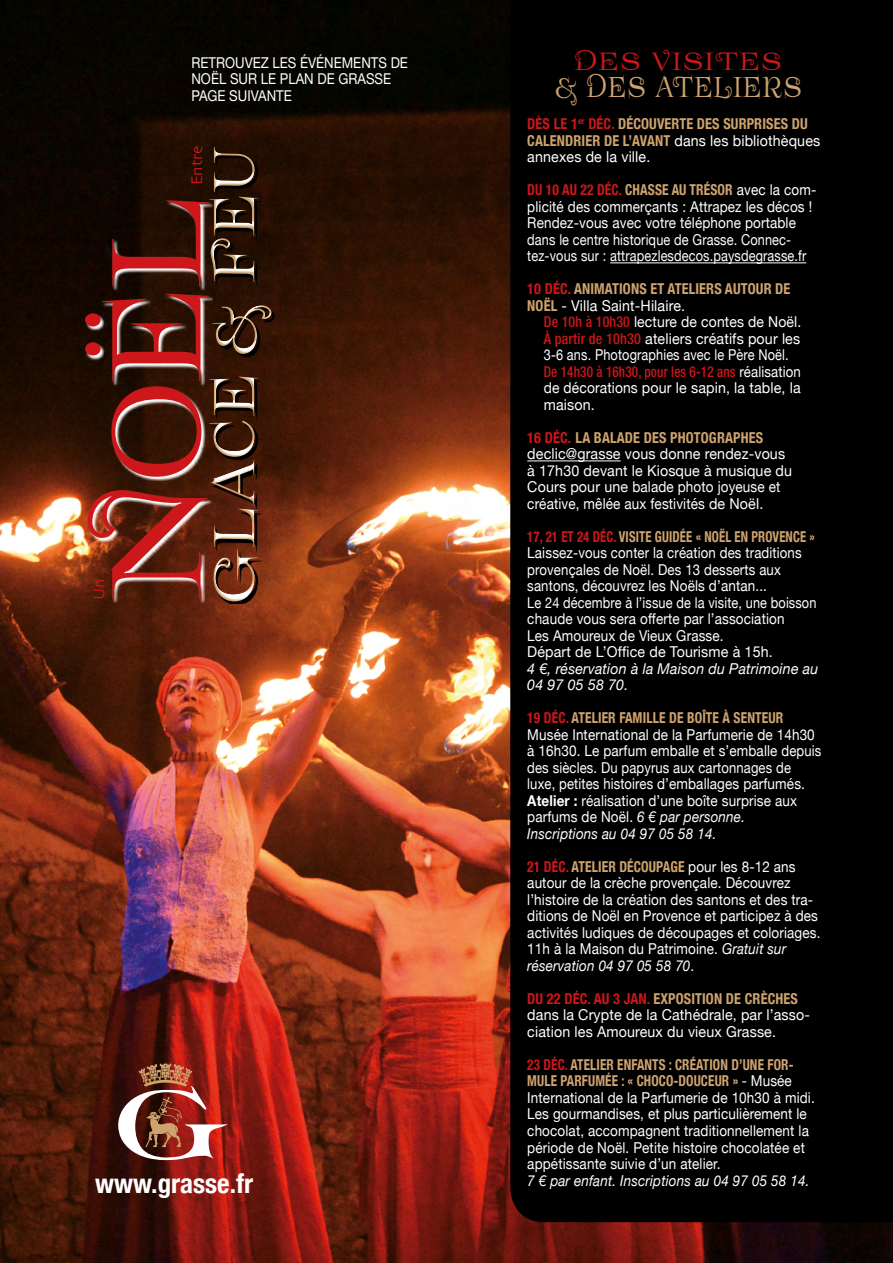
<style>
.page{position:relative;width:893px;height:1263px;background:#fff}
.page>*{position:absolute;margin:0;border:0;box-sizing:border-box;transform-origin:0 0}
.t1{font:176.55px "Prida 61";color:#cd171a}
.t2{font:80.55px "Prida 61";color:#fff}
.t3{font:39.9px "Prida 61";color:#cfa36f;scale:.7 1}
.t4{font:34.95px "Century Old Style Std";color:#fff}
.t5{font:34.65px "Prida 61";color:#cd171a;scale:.9 1}
.t6{font:700 condensed 27px "Helvetica Neue";color:#fff}
.t7{font:16.05px "Skia";color:#cd171a}
.txt{font:15px/16.5px "Helvetica Neue";letter-spacing:.01em;color:#fff;scale:.9 1}
.txt-2{font:15px/16.5px "Helvetica Neue";letter-spacing:.01em;color:#fff;scale:.88 1}
.txt-3{font:15px/16.5px "Helvetica Neue";letter-spacing:.01em;color:#fff;scale:.95 1}
.txt-4{font:700 condensed 15px/16.5px "Helvetica Neue";letter-spacing:.01em;color:#cea36c;scale:.95 1}
.txt-5{font:700 condensed 15px/16.5px "Helvetica Neue";letter-spacing:.01em;color:#cfa36f;scale:.95 1}
.txt_courant{font:15px/16.5px "Helvetica Neue LT Std";color:#fff;scale:.88 1}
.txt-6{font:italic 15px/16.5px "Helvetica Neue";letter-spacing:.01em;color:#fff;scale:.95 1}
.t8{font:500 condensed 15px "Helvetica Neue LT Std";letter-spacing:.01em;color:#cd171a;scale:.88 1}
.txt-7{font:15px "Helvetica Neue";letter-spacing:.01em;color:#fff;scale:.85 1}
.txt-8{font:15px "Helvetica Neue";letter-spacing:.01em;color:#fff;scale:.92 1}
.txt-9{font:700 condensed 15px "Helvetica Neue";letter-spacing:.01em;color:#cfa36f;scale:.9 1}
.txt-10{font:15px "Helvetica Neue";letter-spacing:.01em;color:#fff;scale:.93 1}
.s1{color:#cd171a}
.s2{font-weight:400;font-stretch:normal;color:#fff}
.s3{font-weight:700;font-stretch:condensed;color:#cd171a}
.s4{font-weight:700;font-stretch:condensed;color:#cfa36f}
.s5{font-family:"Helvetica Neue LT Std";font-weight:500;font-stretch:condensed;color:#cd171a}
.s6{font-family:"Helvetica Neue";font-weight:400;font-stretch:normal;color:#fff}
.s7{font-weight:700}
.s8{font-style:italic}
.s9{font-weight:700;font-stretch:condensed;color:#cfa36e}
</style>
<div class="page">
<img style="left:0;top:0;width:893px;height:1263px">
<svg style="left:118px;top:1063px;width:110px;height:97px"></svg>
<div style="left:510px;top:0;width:383px;height:1222px;background:#000"></div>
<hr style="left:610px;top:262px;width:196px;height:1px;background:#fff">
<hr style="left:527px;top:460px;width:94px;height:1px;background:#fff">
<svg style="left:86px;top:200px;width:96px;height:402px;background:#563e32"></svg>
<svg style="left:182px;top:2px;width:99px;height:621px;background:#3e2112"></svg>
<p class="txt_courant" style="left:191px;top:54px;width:248px">RETROUVEZ LES ÉVÉNEMENTS DE<br>NOËL SUR LE PLAN DE GRASSE</p>
<p class="txt_courant" style="left:191px;top:87px;width:116px">PAGE SUIVANTE</p>
<p class="t7" style="left:187px;top:185px;width:41px;rotate:-90deg">Entre</p>
<h2 class="t2" style="left:194px;top:606px;width:462px;rotate:-90deg">Glace &amp; Feu</h2>
<p class="t1" style="left:68px;top:600px;width:409px;rotate:-90deg">Noël</p>
<p class="t7" style="left:89px;top:600px;width:23px;rotate:-90deg">Un</p>
<p class="t4" style="left:117px;top:1152px;width:106px">Grasse</p>
<p class="t6" style="left:95px;top:1167px;width:159px">www.grasse.fr</p>
<p class="t5" style="left:574px;top:44px;width:233px">DES VISITES</p>
<p class="t3" style="left:554px;top:67px;width:356px">&amp; DES ATELIERS</p>
<p class="txt-4" style="left:527px;top:116px;width:310px"><span class="s1">DÈS LE 1</span><sup>er</sup> <span class="s1">DÉC.</span> DÉCOUVERTE DES SURPRISES DU<br>CALENDRIER DE L’AVANT <span class="s2">dans les bibliothèques annexes de la ville.</span></p>
<p class="txt" style="left:527px;top:182px;width:323px"><span class="s3">DU 10 AU 22 DÉC.</span> <span class="s4">CHASSE AU TRÉSOR</span> avec la com&shy;plicité des commerçants : Attrapez les décos !<br>Rendez-vous avec votre téléphone portable dans le centre historique de Grasse. Connec&shy;tez-vous sur : attrapezlesdecos.paysdegrasse.fr</p>
<p class="txt-5" style="left:527px;top:281px;width:279px"><span class="s1">10 DÉC.</span> ANIMATIONS ET ATELIERS AUTOUR DE<br>NOËL <span class="s2">- Villa Saint-Hilaire.</span></p>
<p class="txt-10" style="left:544px;top:313px;width:278px"><span class="s5">De 10h à 10h30</span> lecture de contes de Noël.</p>
<p class="txt-3" style="left:544px;top:330px;width:271px"><span class="s5">À partir de 10h30</span> ateliers créatifs pour les</p>
<p class="txt-7" style="left:544px;top:346px;width:289px">3-6 ans. Photographies avec le Père Noël.</p>
<p class="t8" style="left:544px;top:363px;width:294px">De 14h30 à 16h30, pour les 6-12 ans <span class="s6">réalisation</span></p>
<p class="txt-8" style="left:544px;top:379px;width:281px">de décorations pour le sapin, la table, la</p>
<p class="txt-3" style="left:544px;top:396px;width:55px">maison.</p>
<p class="txt-5" style="left:527px;top:429px;width:250px"><span class="s1">16 DÉC.</span> LA BALADE DES PHOTOGRAPHES</p>
<p class="txt-3" style="left:527px;top:446px;width:280px">declic@grasse vous donne rendez-vous à 17h30 devant le Kiosque à musique du<br>Cours pour une balade photo joyeuse et</p>
<p class="txt" style="left:527px;top:495px;width:264px">créative, mêlée aux festivités de Noël.</p>
<p class="txt" style="left:527px;top:528px;width:323px"><span class="s3">17, 21 ET 24 DÉC.</span> <span class="s4">VISITE GUIDÉE « NOËL EN PROVENCE » </span>Laissez-vous conter la création des traditions provençales de Noël. Des 13 desserts aux santons, découvrez les Noëls d’antan...<br>Le 24 décembre à l’issue de la visite, une boisson chaude vous sera offerte par l’association</p>
<p class="txt" style="left:527px;top:627px;width:220px">Les Amoureux de Vieux Grasse.</p>
<p class="txt-3" style="left:527px;top:644px;width:260px">Départ de L’Office de Tourisme à 15h.</p>
<p class="txt-6" style="left:527px;top:660px;width:308px">4 €, réservation à la Maison du Patrimoine au<br>04 97 05 58 70.</p>
<p class="txt-9" style="left:527px;top:709px;width:286px"><span class="s1">19 DÉC.</span> ATELIER FAMILLE DE BOÎTE À SENTEUR</p>
<p class="txt" style="left:527px;top:726px;width:328px">Musée International de la Parfumerie de 14h30 à 16h30. Le parfum emballe et s’emballe depuis des siècles. Du papyrus aux cartonnages de luxe, petites histoires d’emballages parfumés.<br><span class="s7">Atelier :</span> réalisation d’une boîte surprise aux parfums de Noël. <span class="s8">6 € par personne.<br>Inscriptions au 04 97 05 58 14.</span></p>
<p class="txt" style="left:527px;top:858px;width:327px"><span class="s3">21 DÉC.</span> <span class="s4">A</span><span class="s9">TELIER DÉCOUPAGE</span> pour les 8-12 ans autour de la crèche provençale. Découvrez l’histoire de la création des santons et des tra&shy;ditions de Noël en Provence et participez à des activités ludiques de découpages et coloriages.<br>11h à la Maison du Patrimoine. <span class="s8">Gratuit sur réservation 04 97 05 58 70</span>.</p>
<p class="txt-3" style="left:527px;top:990px;width:299px"><span class="s3">DU 22 DÉC. AU 3 JAN.</span> <span class="s4">EXPOSITION DE CRÈCHES </span>dans la Crypte de la Cathédrale, par l’asso&shy;ciation les Amoureux du vieux Grasse.</p>
<p class="txt-2" style="left:527px;top:1056px;width:328px"><span class="s3">23 DÉC.</span> <span class="s4">ATELIER ENFANTS : CRÉATION D’UNE FOR-MULE PARFUMÉE : « CHOCO-DOUCEUR »</span> - Musée International de la Parfumerie de 10h30 à midi.<br>Les gourmandises, et plus particulièrement le chocolat, accompagnent traditionnellement la période de Noël. Petite histoire chocolatée et appétissante suivie d’un atelier.<br><span class="s8">7 € par enfant. Inscriptions au 04 97 05 58 14.</span></p>
</div>
